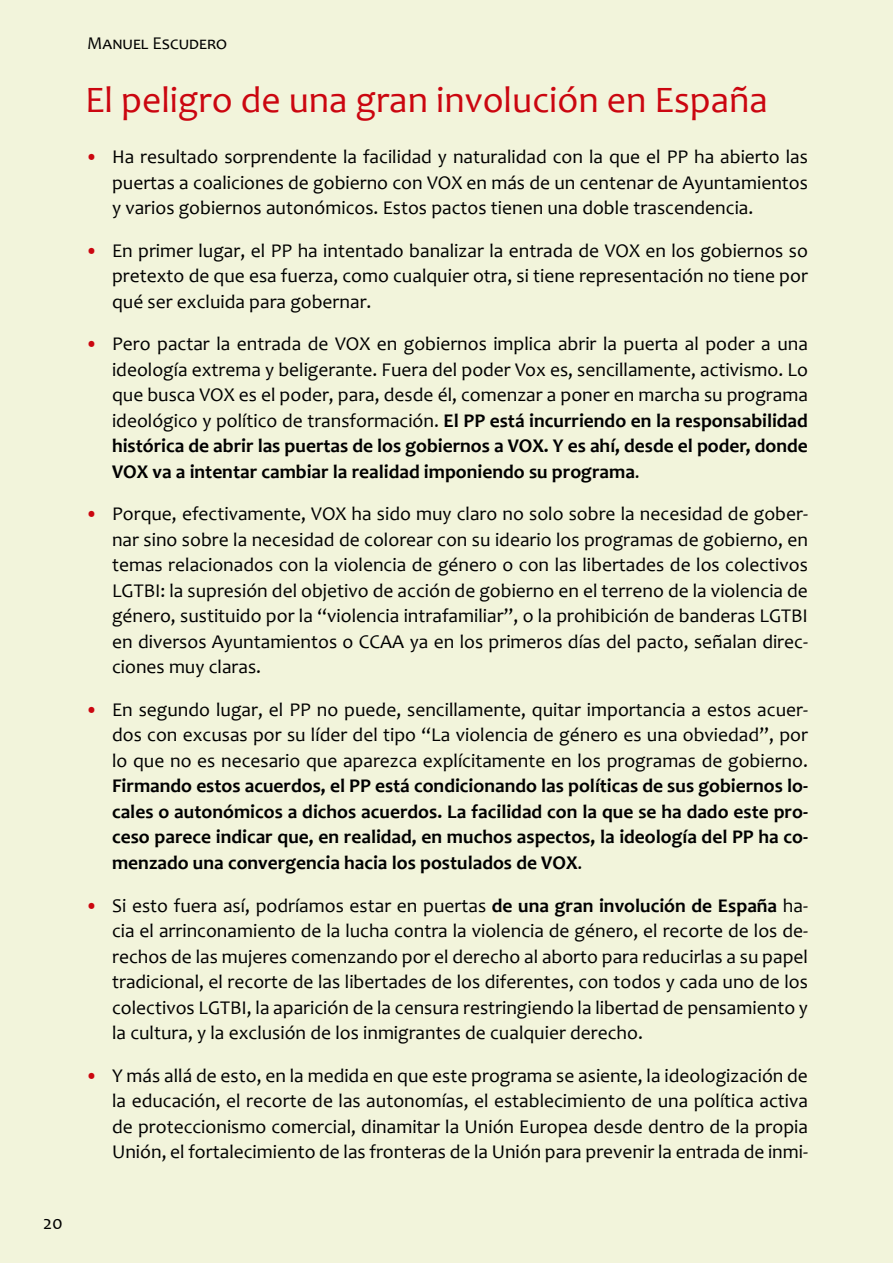
<style>
.page{position:relative;width:893px;height:1263px;background:#f2f4db}
.page>*{position:absolute;margin:0;border:0;box-sizing:border-box;transform-origin:0 0}
.t1{font:37.5px "Candara";color:#cb0610}
.t2{font:19.5px/25.5px "Candara";color:#000;text-align:justify}
.t3{font:700 19.5px/25.5px "Candara";color:#000;text-align:justify}
.t4{font:18px "Candara";color:#000}
.s1{color:#cb0610}
.s2{font-weight:700}
.s3{font-weight:400}
</style>
<div class="page">
<p class="t2" style="left:43px;top:1209px;width:21px">20</p>
<p class="t4" style="left:87px;top:32px;width:141px">Manuel Escudero</p>
<h1 class="t1" style="left:85px;top:77px;width:684px">El peligro de una gran involución en España</h1>
<p class="t2" style="left:112px;top:144px;width:697px;text-indent:-27px"><span class="s1">•</span> Ha resultado sorprendente la facilidad y naturalidad con la que el PP ha abierto las puertas a coaliciones de gobierno con VOX en más de un centenar de Ayuntamientos y varios gobiernos autonómicos. Estos pactos tienen una doble trascendencia.</p>
<p class="t2" style="left:112px;top:237px;width:697px;text-indent:-27px"><span class="s1">•</span> En primer lugar, el PP ha intentado banalizar la entrada de VOX en los gobiernos so pretexto de que esa fuerza, como cualquier otra, si tiene representación no tiene por qué ser excluida para gobernar.</p>
<p class="t2" style="left:112px;top:331px;width:697px;text-indent:-27px"><span class="s1">•</span> Pero pactar la entrada de VOX en gobiernos implica abrir la puerta al poder a una ideología extrema y beligerante. Fuera del poder Vox es, sencillamente, activismo. Lo que busca VOX es el poder, para, desde él, comenzar a poner en marcha su programa ideológico y político de transformación. <span class="s2">El PP está incurriendo en la responsabilidad histórica de abrir las puertas de los gobiernos a VOX. Y es ahí, desde el poder, donde VOX va a intentar cambiar la realidad imponiendo su programa</span>.</p>
<p class="t2" style="left:112px;top:501px;width:697px;text-indent:-27px"><span class="s1">•</span> Porque, efectivamente, VOX ha sido muy claro no solo sobre la necesidad de gober&shy;nar sino sobre la necesidad de colorear con su ideario los programas de gobierno, en temas relacionados con la violencia de género o con las libertades de los colectivos LGTBI: la supresión del objetivo de acción de gobierno en el terreno de la violencia de género, sustituido por la “violencia intrafamiliar”, o la prohibición de banderas LGTBI en diversos Ayuntamientos o CCAA ya en los primeros días del pacto, señalan direc&shy;ciones muy claras.</p>
<p class="t2" style="left:112px;top:697px;width:697px;text-indent:-27px"><span class="s1">•</span> En segundo lugar, el PP no puede, sencillamente, quitar importancia a estos acuer&shy;dos con excusas por su líder del tipo “La violencia de género es una obviedad”, por lo que no es necesario que aparezca explícitamente en los programas de gobierno.</p>
<p class="t3" style="left:112px;top:773px;width:697px">Firmando estos acuerdos, el PP está condicionando las políticas de sus gobiernos lo&shy;cales o autonómicos a dichos acuerdos. La facilidad con la que se ha dado este pro&shy;ceso parece indicar que, en realidad, en muchos aspectos, la ideología del PP ha co&shy;menzado una convergencia hacia los postulados de VOX<span class="s3">.</span></p>
<p class="t2" style="left:112px;top:892px;width:697px;text-indent:-27px"><span class="s1">•</span> Si esto fuera así, podríamos estar en puertas <span class="s2">de una gran involución de España</span> ha&shy;cia el arrinconamiento de la lucha contra la violencia de género, el recorte de los de&shy;rechos de las mujeres comenzando por el derecho al aborto para reducirlas a su papel tradicional, el recorte de las libertades de los diferentes, con todos y cada uno de los colectivos LGTBI, la aparición de la censura restringiendo la libertad de pensamiento y la cultura, y la exclusión de los inmigrantes de cualquier derecho.</p>
<p class="t2" style="left:112px;top:1062px;width:697px;text-indent:-27px"><span class="s1">•</span> Y más allá de esto, en la medida en que este programa se asiente, la ideologización de la educación, el recorte de las autonomías, el establecimiento de una política activa de proteccionismo comercial, dinamitar la Unión Europea desde dentro de la propia Unión, el fortalecimiento de las fronteras de la Unión para prevenir la entrada de inmi-</p>
</div>
